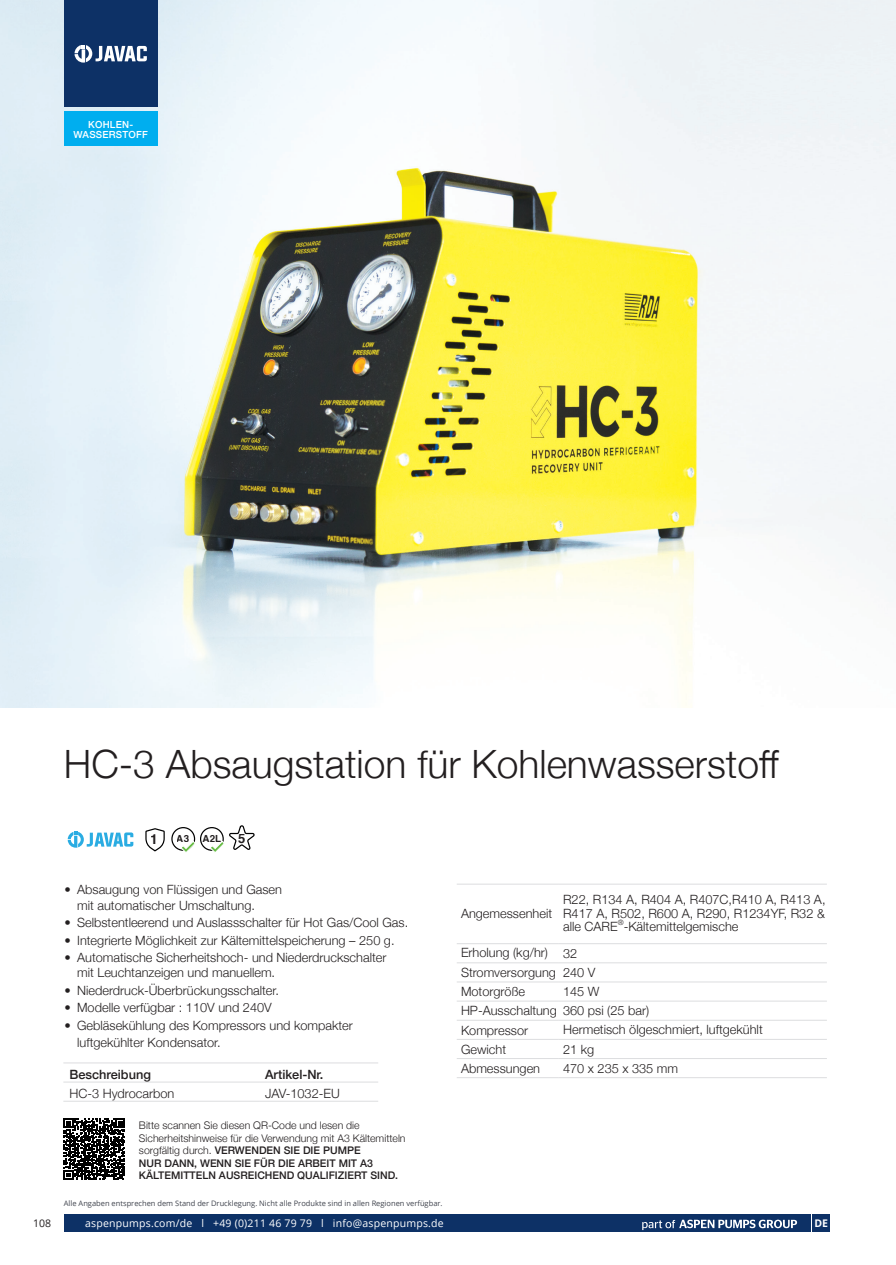
<style>
.page{position:relative;width:896px;height:1265px;background:#fff}
.page>*{position:absolute;margin:0;border:0;box-sizing:border-box;transform-origin:0 0}
.t1{font:300 39px "Helvetica Neue";color:#231f20}
.t2{font:300 12.75px/13.5px "Helvetica Neue";color:#231f20}
.t3{font:500 12.75px "Helvetica Neue";color:#231f20}
.t4{font:300 10.5px/12.6px "Helvetica Neue";color:#231f20}
.t5{font:10.5px "Open Sans";letter-spacing:.02em;color:#fff}
.t6{font:10.5px "Open Sans";color:#231f20}
.t7{font:700 10.5px "Open Sans";color:#fff}
.t8{font:500 9.75px/10.5px "Helvetica Neue";letter-spacing:.025em;color:#fff;text-align:center}
.t9{font:7.5px "Open Sans";color:#40444e}
.t10{font:300 7.5px "Helvetica Neue";color:#231f20}
.s1{font-weight:500}
</style>
<div class="page">
<hr style="left:456px;top:883px;width:103px;height:1px;background:#dcdddf">
<hr style="left:559px;top:883px;width:267px;height:1px;background:#dcdddf">
<hr style="left:456px;top:943px;width:103px;height:1px;background:#dcdddf">
<hr style="left:559px;top:943px;width:267px;height:1px;background:#dcdddf">
<hr style="left:456px;top:962px;width:103px;height:1px;background:#dcdddf">
<hr style="left:559px;top:962px;width:267px;height:1px;background:#dcdddf">
<hr style="left:456px;top:981px;width:103px;height:1px;background:#dcdddf">
<hr style="left:559px;top:981px;width:267px;height:1px;background:#dcdddf">
<hr style="left:456px;top:1000px;width:103px;height:1px;background:#dcdddf">
<hr style="left:559px;top:1000px;width:267px;height:1px;background:#dcdddf">
<hr style="left:456px;top:1020px;width:103px;height:1px;background:#dcdddf">
<hr style="left:559px;top:1020px;width:267px;height:1px;background:#dcdddf">
<hr style="left:456px;top:1039px;width:103px;height:1px;background:#dcdddf">
<hr style="left:559px;top:1039px;width:267px;height:1px;background:#dcdddf">
<hr style="left:456px;top:1058px;width:103px;height:1px;background:#dcdddf">
<hr style="left:456px;top:1077px;width:103px;height:1px;background:#dcdddf">
<hr style="left:559px;top:1058px;width:267px;height:1px;background:#dcdddf">
<hr style="left:559px;top:1077px;width:267px;height:1px;background:#dcdddf">
<img style="left:0;top:0;width:895px;height:708px">
<div style="left:171px;top:827px;width:24px;height:24px;border:1px solid #010101;border-radius:50%"></div>
<div style="left:200px;top:827px;width:24px;height:24px;border:1px solid #010101;border-radius:50%"></div>
<svg style="left:180px;top:840px;width:16px;height:12px"></svg>
<svg style="left:209px;top:825px;width:46px;height:27px"></svg>
<svg style="left:68px;top:832px;width:65px;height:15px"></svg>
<svg style="left:145px;top:828px;width:20px;height:24px"></svg>
<hr style="left:63px;top:1100px;width:196px;height:1px;background:#dcdddf">
<hr style="left:259px;top:1100px;width:119px;height:1px;background:#dcdddf">
<hr style="left:63px;top:1081px;width:196px;height:1px;background:#dcdddf">
<hr style="left:259px;top:1081px;width:119px;height:1px;background:#dcdddf">
<hr style="left:63px;top:1062px;width:196px;height:1px;background:#dcdddf">
<hr style="left:259px;top:1062px;width:119px;height:1px;background:#dcdddf">
<svg style="left:63px;top:1118px;width:61px;height:62px"></svg>
<svg style="left:64px;top:1118px;width:61px;height:61px"></svg>
<svg style="left:64px;top:0;width:93px;height:145px"></svg>
<div style="left:64px;top:1215px;width:746px;height:17px;background:#0d3166"></div>
<div style="left:812px;top:1215px;width:17px;height:17px;background:#0d3166"></div>
<svg style="left:642px;top:1219px;width:155px;height:11px"></svg>
<p class="t8" style="left:73px;top:118px;width:76px">KOHLEN-<br>WASSERSTOFF</p>
<p class="t1" style="left:64px;top:733px;width:716px">HC-3 Absaugstation für Kohlenwasserstoff</p>
<p class="t2" style="left:77px;top:881px;width:206px;line-height:15.3px;text-indent:-13px">• Absaugung von Flüssigen und Gasen mit automatischer Umschaltung.</p>
<p class="t2" style="left:64px;top:915px;width:345px">• Selbstentleerend und Auslassschalter für Hot Gas/Cool Gas.</p>
<p class="t2" style="left:64px;top:932px;width:332px">• Integrierte Möglichkeit zur Kältemittelspeicherung – 250 g.</p>
<p class="t2" style="left:77px;top:949px;width:311px;line-height:15.3px;text-indent:-13px">• Automatische Sicherheitshoch- und Niederdruckschalter mit Leuchtanzeigen und manuellem.</p>
<p class="t2" style="left:64px;top:982px;width:216px">• Niederdruck-Überbrückungsschalter.</p>
<p class="t2" style="left:64px;top:1000px;width:209px">• Modelle verfügbar : 110V und 240V</p>
<p class="t2" style="left:64px;top:1017px;width:290px">• Gebläsekühlung des Kompressors und kompakter</p>
<p class="t2" style="left:77px;top:1035px;width:145px">luftgekühlter Kondensator.</p>
<p class="t3" style="left:69px;top:1064px;width:83px">Beschreibung</p>
<p class="t3" style="left:265px;top:1064px;width:60px">Artikel-Nr.</p>
<p class="t2" style="left:69px;top:1085px;width:106px">HC-3 Hydrocarbon</p>
<p class="t2" style="left:265px;top:1085px;width:76px">JAV-1032-EU</p>
<p class="t4" style="left:139px;top:1118px;width:268px">Bitte scannen Sie diesen QR-Code und lesen die Sicherheitshinweise für die Verwendung mit A3 Kältemitteln sorgfältig durch. <span class="s1">VERWENDEN SIE DIE PUMPE<br>NUR DANN, WENN SIE FÜR DIE ARBEIT MIT A3<br>KÄLTEMITTELN AUSREICHEND QUALIFIZIERT SIND.</span></p>
<p class="t9" style="left:64px;top:1198px;width:380px">Alle Angaben entsprechen dem Stand der Drucklegung. Nicht alle Produkte sind in allen Regionen verfügbar.</p>
<p class="t2" style="left:461px;top:905px;width:93px">Angemessenheit</p>
<p class="t2" style="left:563px;top:892px;width:264px;text-align:justify">R22, R134 A, R404 A, R407C,R410 A, R413 A, R417 A, R502, R600 A, R290, R1234YF, R32 &amp; alle CARE</p>
<p class="t10" style="left:617px;top:916px;width:7px">®</p>
<p class="t2" style="left:623px;top:919px;width:116px">-Kältemittelgemische</p>
<p class="t2" style="left:461px;top:945px;width:88px">Erholung (kg/hr)</p>
<p class="t2" style="left:563px;top:945px;width:16px">32</p>
<p class="t2" style="left:461px;top:965px;width:96px">Stromversorgung</p>
<p class="t2" style="left:563px;top:965px;width:34px">240 V</p>
<p class="t2" style="left:461px;top:984px;width:66px">Motorgröße</p>
<p class="t2" style="left:563px;top:984px;width:38px">145 W</p>
<p class="t2" style="left:461px;top:1003px;width:97px">HP-Ausschaltung</p>
<p class="t2" style="left:563px;top:1002px;width:87px">360 psi (25 bar)</p>
<p class="t2" style="left:461px;top:1022px;width:69px">Kompressor</p>
<p class="t2" style="left:563px;top:1021px;width:201px">Hermetisch ölgeschmiert, luftgekühlt</p>
<p class="t2" style="left:461px;top:1041px;width:47px">Gewicht</p>
<p class="t2" style="left:563px;top:1041px;width:33px">21 kg</p>
<p class="t2" style="left:461px;top:1060px;width:81px">Abmessungen</p>
<p class="t2" style="left:563px;top:1060px;width:117px">470 x 235 x 335 mm</p>
<p class="t6" style="left:33px;top:1216px;width:20px">108</p>
<p class="t5" style="left:85px;top:1215px;width:360px">aspenpumps.com/de l +49 (0)211 46 79 79 l info@aspenpumps.de</p>
<p class="t7" style="left:814px;top:1216px;width:15px">DE</p>
</div>
